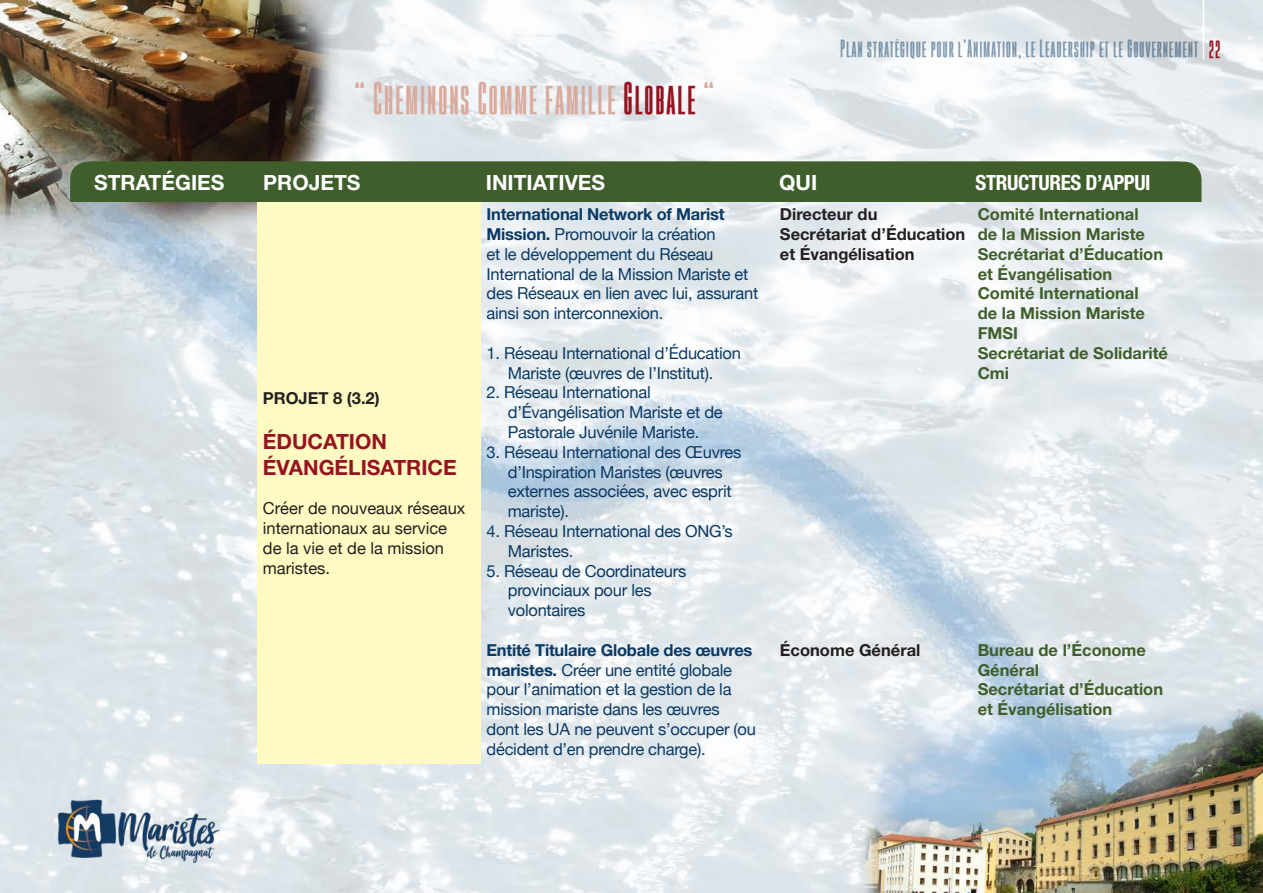
<style>
.page{position:relative;width:1263px;height:893px;background:#fff}
.page>*{position:absolute;margin:0;border:0;box-sizing:border-box;transform-origin:0 0}
.t1{font:700 33px "Gobold High";letter-spacing:.04em;color:#d9ab9e}
.t2{font:700 21px "Helvetica Neue";color:#fff}
.t3{font:700 21px "Helvetica Neue";color:#961421}
.t4{font:700 condensed 21px "Helvetica Neue";letter-spacing:-.02em;color:#fff}
.t5{font:700 18px "Gobold High";letter-spacing:.04em;color:#0a3963}
.t6{font:16.5px/19.8px "Helvetica Neue";letter-spacing:-.015em;color:#0a3963}
.t7{font:700 16.5px/19.8px "Helvetica Neue";color:#3f5e2b}
.t8{font:700 16.5px/19.8px "Helvetica Neue";color:#231f20}
.t9{font:16.5px/19.8px "Helvetica Neue";color:#231f20}
.s1{color:#961421}
.s2{font-weight:700}
</style>
<div class="page">
<img style="left:0;top:0;width:1263px;height:893px">
<img style="left:54px;top:791px;width:166px;height:73px">
<hr style="left:1203px;top:0;width:1px;height:60px;background:#fff">
<div style="left:257px;top:201px;width:223px;height:563px;background:#fffac1"></div>
<div style="left:70px;top:162px;width:1131px;height:40px;background:#3f5e2b"></div>
<div style="left:88px;top:162px;width:1091px;height:39px;background:#3f5e2b"></div>
<p class="t1" style="left:354px;top:78px;width:362px">“ Cheminons Comme famille <span class="s1">Globale</span> “</p>
<p class="t5" style="left:840px;top:37px;width:382px">Plan stratégique pour l’Animation, le Leadership et le Gouvernement <span class="s1">22</span></p>
<p class="t2" style="left:94px;top:169px;width:132px">STRATÉGIES</p>
<p class="t2" style="left:263px;top:169px;width:99px">PROJETS</p>
<p class="t2" style="left:486px;top:169px;width:121px">INITIATIVES</p>
<p class="t2" style="left:779px;top:169px;width:40px">QUI</p>
<p class="t4" style="left:975px;top:169px;width:177px">STRUCTURES D’APPUI</p>
<p class="t8" style="left:263px;top:388px;width:118px">PROJET 8 (3.2)</p>
<p class="t3" style="left:263px;top:429px;width:126px">ÉDUCATION</p>
<p class="t3" style="left:263px;top:454px;width:195px">ÉVANGÉLISATRICE</p>
<p class="t9" style="left:263px;top:499px;width:204px">Créer de nouveaux réseaux internationaux au service de la vie et de la mission maristes.</p>
<p class="t6" style="left:486px;top:205px;width:273px"><span class="s2">International Network of Marist Mission.</span> Promouvoir la création<br>et le développement du Réseau International de la Mission Mariste et des Réseaux en lien avec lui, assurant ainsi son interconnexion.</p>
<p class="t6" style="left:486px;top:344px;width:256px;text-align:center">1. Réseau International d’Éducation<br>Mariste (œuvres de l’Institut).</p>
<p class="t6" style="left:508px;top:384px;width:216px;text-indent:-21px">2. Réseau International d’Évangélisation Mariste et de<br>Pastorale Juvénile Mariste.</p>
<p class="t6" style="left:508px;top:443px;width:235px;text-indent:-21px">3. Réseau International des Œuvres d’Inspiration Maristes (œuvres externes associées, avec esprit mariste).</p>
<p class="t6" style="left:508px;top:522px;width:227px;text-indent:-21px">4. Réseau International des ONG’s<br>Maristes.</p>
<p class="t6" style="left:508px;top:562px;width:180px;text-indent:-21px">5. Réseau de Coordinateurs provinciaux pour les volontaires</p>
<p class="t6" style="left:486px;top:641px;width:271px"><span class="s2">Entité Titulaire Globale des œuvres maristes.</span> Créer une entité globale pour l’animation et la gestion de la mission mariste dans les œuvres dont les UA ne peuvent s’occuper (ou décident d’en prendre charge).</p>
<p class="t8" style="left:780px;top:204px;width:187px">Directeur du<br>Secrétariat d’Éducation et Évangélisation</p>
<p class="t7" style="left:978px;top:204px;width:162px">Comité International</p>
<p class="t7" style="left:978px;top:224px;width:169px">de la Mission Mariste</p>
<p class="t7" style="left:978px;top:244px;width:187px">Secrétariat d’Éducation</p>
<p class="t7" style="left:978px;top:263px;width:136px">et Évangélisation</p>
<p class="t7" style="left:978px;top:283px;width:162px">Comité International</p>
<p class="t7" style="left:978px;top:303px;width:169px">de la Mission Mariste</p>
<p class="t7" style="left:978px;top:323px;width:42px">FMSI</p>
<p class="t7" style="left:978px;top:343px;width:192px">Secrétariat de Solidarité</p>
<p class="t7" style="left:978px;top:362px;width:33px">Cmi</p>
<p class="t8" style="left:780px;top:640px;width:142px">Économe Général</p>
<p class="t7" style="left:978px;top:640px;width:170px">Bureau de l’Économe<br>Général</p>
<p class="t7" style="left:978px;top:679px;width:187px">Secrétariat d’Éducation</p>
<p class="t7" style="left:978px;top:699px;width:136px">et Évangélisation</p>
</div>
